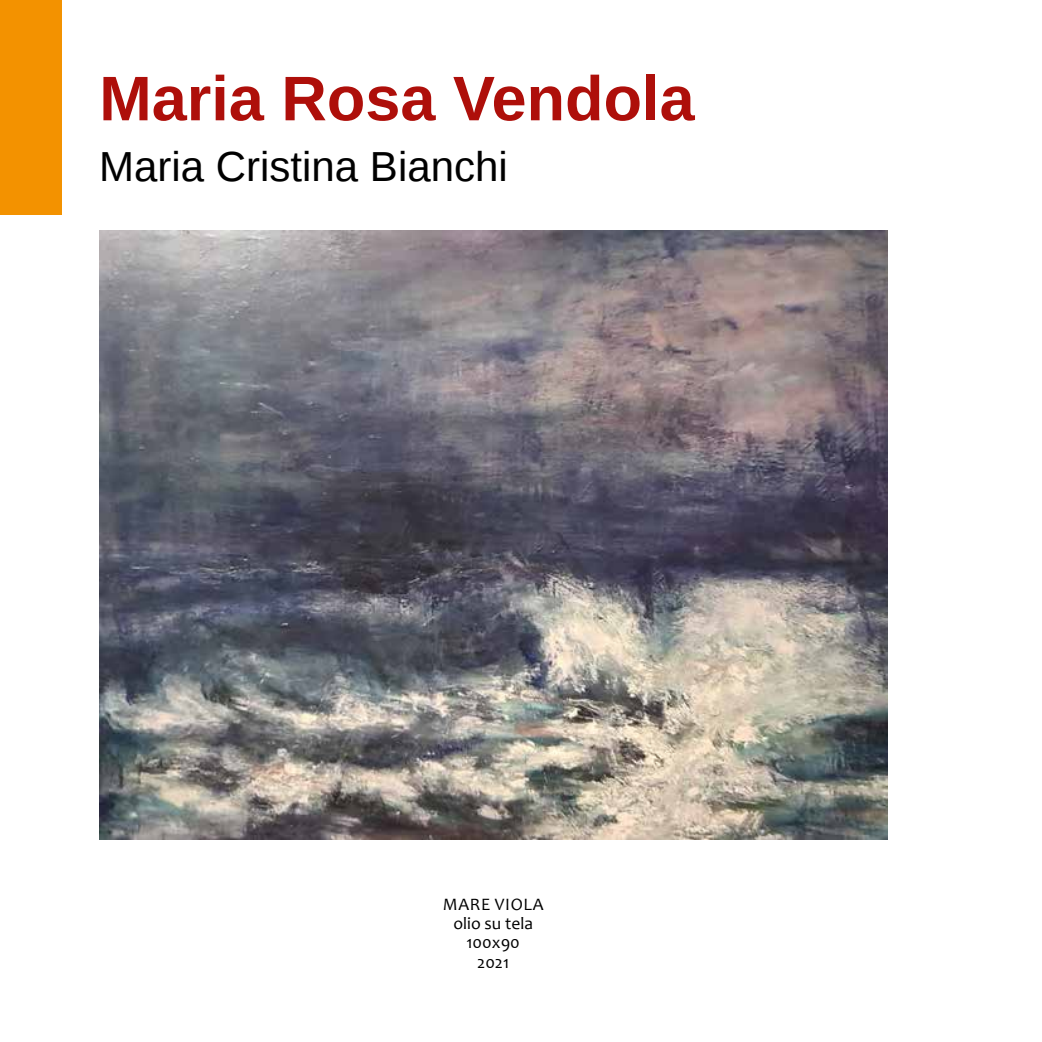
<style>
.page{position:relative;width:1042px;height:1042px;background:#fff}
.page>*{position:absolute;margin:0;border:0;box-sizing:border-box;transform-origin:0 0}
.t1{font:700 63px "Liberation Sans";color:#ae0f0a}
.t2{font:42px "Liberation Sans";color:#000}
.t3{font:17.5px/19.2px "Candara";color:#000;text-align:center}
</style>
<div class="page">
<div style="left:0;top:0;width:62px;height:214px;background:#f39200"></div>
<img style="left:99px;top:230px;width:788px;height:610px">
<h1 class="t1" style="left:99px;top:75px;width:597px">Maria Rosa Vendola</h1>
<h2 class="t2" style="left:99px;top:144px;width:410px">Maria Cristina Bianchi</h2>
<p class="t3" style="left:443px;top:894px;width:102px">MARE VIOLA olio su tela<br>100x90<br>2021</p>
</div>
